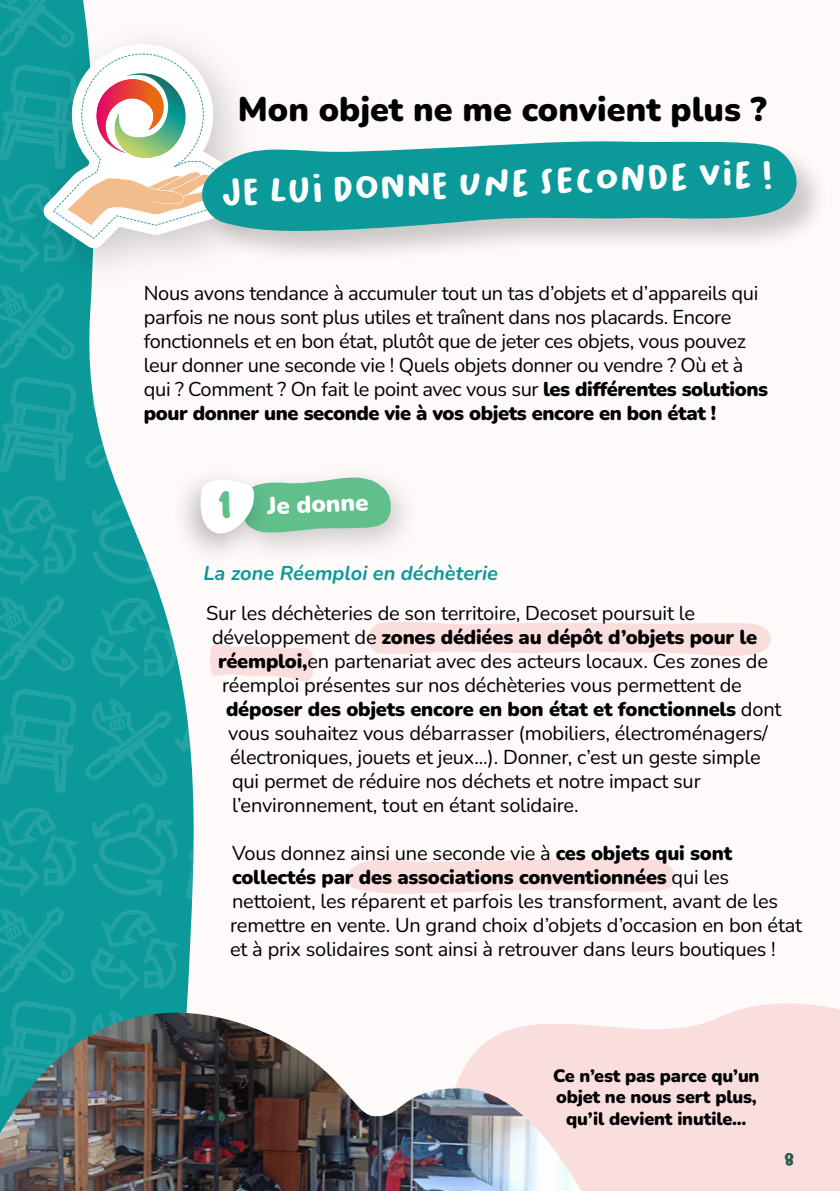
<style>
.page{position:relative;width:840px;height:1191px;background:#fff}
.page>*{position:absolute;margin:0;border:0;box-sizing:border-box;transform-origin:0 0}
.t1{font:36px "Bakso Sapi";color:#fff}
.t2{font:900 34px "Nunito";color:#000}
.t3{font:900 24px "Nunito";color:#fff}
.t4{font:20px/24px "Nunito";letter-spacing:-.01em;color:#000}
.t5{font:900 20px "Nunito";letter-spacing:-.01em;color:#000}
.t6{font:italic 700 20px "Nunito";color:#0c999a}
.t7{font:20px "Bakso Sapi";color:#275b50}
.t8{font:900 18px/21.6px "Nunito";letter-spacing:-.01em;color:#000;text-align:center}
.s1{font-weight:900}
.s2{font-family:"Bakso Sapi";font-weight:400;font-size:44px;color:#61bf8c}
.s3{font-weight:400}
</style>
<div class="page">
<div style="left:0;top:0;width:839px;height:1191px;background:#fffafa"></div>
<svg style="left:581px;top:1003px;width:258px;height:188px;background:#fae0e0"></svg>
<svg style="left:0;top:0;width:194px;height:1012px;fill:#0c999a"></svg>
<img style="left:5px;top:3px;width:189px;height:288px">
<svg style="left:5px;top:31px;width:231px;height:249px"></svg>
<svg style="left:52px;top:51px;width:171px;height:188px"></svg>
<div style="left:200px;top:139px;width:630px;height:127px;background:#000;opacity:.2"></div>
<svg style="left:180px;top:139px;width:628px;height:93px;background:#43abab"></svg>
<div style="left:224px;top:461px;width:198px;height:105px;background:#000;opacity:.2"></div>
<div style="left:170px;top:464px;width:102px;height:103px;background:#000;opacity:.29"></div>
<svg style="left:194px;top:476px;width:199px;height:66px"></svg>
<svg style="left:210px;top:644px;width:104px;height:37px"></svg>
<svg style="left:347px;top:859px;width:329px;height:35px;background:#fae1e1"></svg>
<svg style="left:369px;top:621px;width:402px;height:35px"></svg>
<img style="left:0;top:1012px;width:581px;height:179px">
<h2 class="t2" style="left:238px;top:85px;width:530px">Mon objet ne me convient plus ?</h2>
<h1 class="t1" style="left:219px;top:172px;width:75px;rotate:-2deg">je LUI</h1>
<h1 class="t1" style="left:331px;top:168px;width:152px;rotate:-2deg">DON NE UNE</h1>
<h1 class="t1" style="left:538px;top:161px;width:107px;rotate:-2deg">SECONDE</h1>
<h1 class="t1" style="left:696px;top:155px;width:77px;rotate:-2deg">VIE !</h1>
<p class="t4" style="left:144px;top:280px;width:625px">Nous avons tendance à accumuler tout un tas d’objets et d’appareils qui parfois ne nous sont plus utiles et traînent dans nos placards. Encore fonctionnels et en bon état, plutôt que de jeter ces objets, vous pouvez leur donner une seconde vie ! Quels objets donner ou vendre ? Où et à qui ? Comment ? On fait le point avec vous sur <span class="s1">les différentes solutions pour donner une seconde vie à vos objets encore en bon état !</span></p>
<p class="t3" style="left:215px;top:490px;width:154px;rotate:-2deg"><span class="s2">1</span> Je donne</p>
<p class="t6" style="left:203px;top:558px;width:296px">La zone Réemploi en déchèterie</p>
<p class="t4" style="left:206px;top:600px;width:490px">Sur les déchèteries de son territoire, Decoset poursuit le</p>
<p class="t5" style="left:212px;top:622px;width:546px"><span class="s3">développement de</span> zones dédiées au dépôt d’objets pour le</p>
<p class="t4" style="left:218px;top:648px;width:551px"><span class="s1">réemploi,</span>en partenariat avec des acteurs locaux. Ces zones de</p>
<p class="t4" style="left:222px;top:672px;width:521px">réemploi présentes sur nos déchèteries vous permettent de</p>
<p class="t5" style="left:226px;top:694px;width:556px">déposer des objets encore en bon état et fonctionnels <span class="s3">dont</span></p>
<p class="t4" style="left:228px;top:720px;width:541px">vous souhaitez vous débarrasser (mobiliers, électroménagers/</p>
<p class="t4" style="left:230px;top:744px;width:532px">électroniques, jouets et jeux...). Donner, c’est un geste simple</p>
<p class="t4" style="left:232px;top:768px;width:470px">qui permet de réduire nos déchets et notre impact sur</p>
<p class="t4" style="left:232px;top:792px;width:348px">l’environnement, tout en étant solidaire.</p>
<p class="t4" style="left:230px;top:840px;width:573px">Vous donnez ainsi une seconde vie à <span class="s1">ces objets qui sont collectés par des associations conventionnées</span> qui les nettoient, les réparent et parfois les transforment, avant de les remettre en vente. Un grand choix d’objets d’occasion en bon état et à prix solidaires sont ainsi à retrouver dans leurs boutiques !</p>
<p class="t8" style="left:553px;top:1064px;width:208px">Ce n’est pas parce qu’un objet ne nous sert plus, qu’il devient inutile...</p>
<p class="t7" style="left:782px;top:1147px;width:13px">8</p>
</div>
